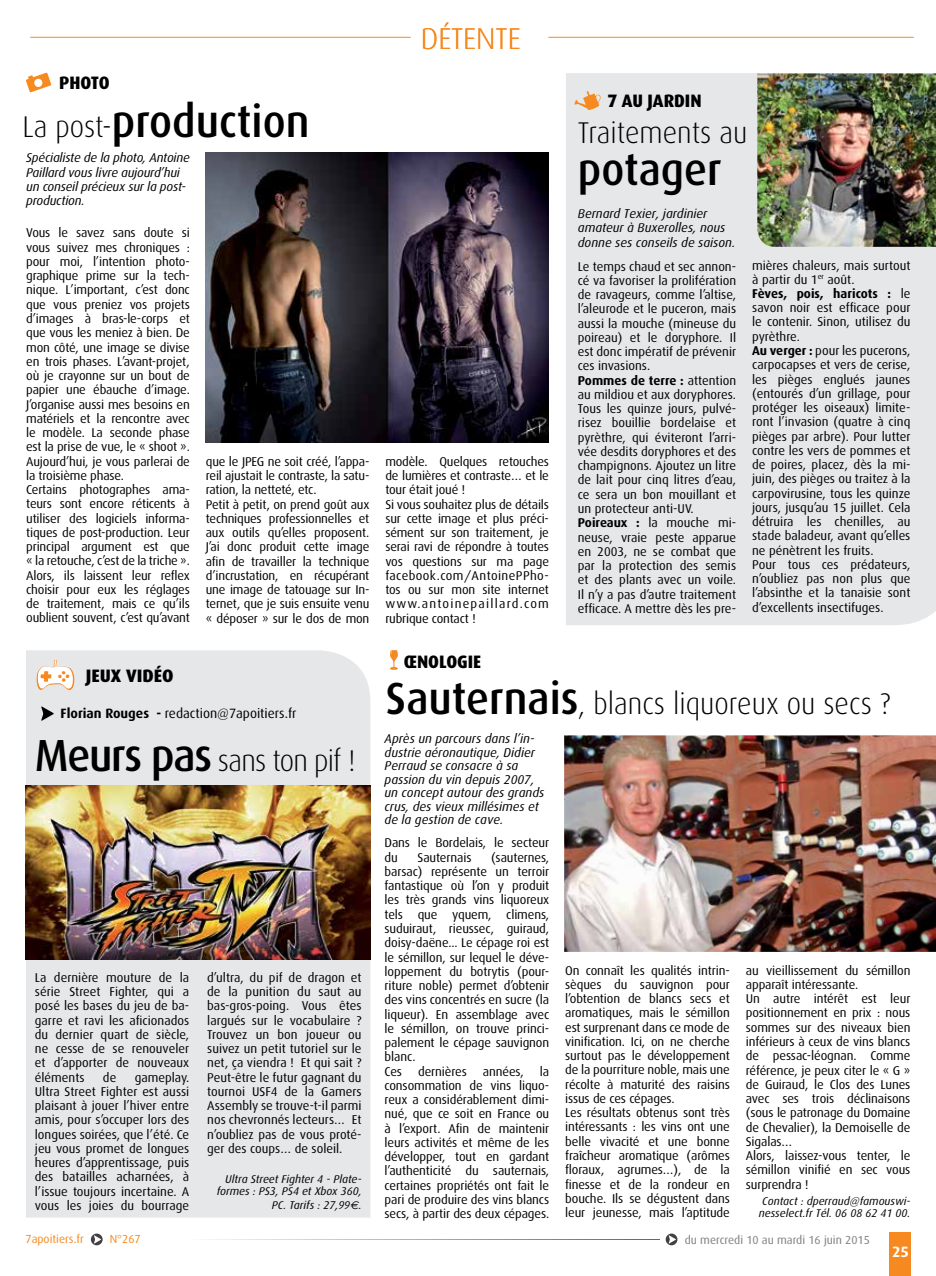
<style>
.page{position:relative;width:936px;height:1276px;background:#fff}
.page>*{position:absolute;margin:0;border:0;box-sizing:border-box;transform-origin:0 0}
.t1{font:500 45px "Dax";color:#000;scale:.95 1}
.t2{font:300 30px "Dax";color:#000;scale:.95 1}
.t3{font:300 30px "Dax";letter-spacing:-.03em;color:#000;scale:.95 1}
.t4{font:300 30px "Dax";color:#f6891f}
.t5{font:800 18px "Dax";letter-spacing:.02em;color:#000;scale:.95 1}
.t6{font:800 18px "Dax";letter-spacing:.02em;color:#000}
.t7{font:700 15px "Dax";color:#fff}
.t8{font:13.5px "Dax";color:#000}
.t9{font:12.75px/14.2px "Dax";letter-spacing:-.01em;color:#000}
.t10{font:italic 12.75px/13.5px "Dax";color:#000}
.t11{font:11.7px "Dax";color:#7c7e81}
.t12{font:11.7px "Dax";color:#f6891f}
.t13{font:italic 11.25px/12px "Dax";color:#000;text-align:center}
.s1{font-weight:300;font-size:30px}
.s2{font-weight:700}
.s3{font-weight:500;font-size:45px}
.s4{font-family:"Euro Sans"}
</style>
<div class="page">
<div style="left:889px;top:1232px;width:22px;height:44px;background:#f6891f"></div>
<hr style="left:30px;top:37px;width:381px;height:1px;background:#f78d1e">
<hr style="left:548px;top:37px;width:365px;height:1px;background:#f78d1e">
<svg style="left:91px;top:1233px;width:12px;height:12px"></svg>
<svg style="left:665px;top:1233px;width:12px;height:12px"></svg>
<svg style="left:208px;top:1239px;width:451px;height:1px"></svg>
<svg style="left:390px;top:650px;width:8px;height:20px"></svg>
<img style="left:564px;top:735px;width:371px;height:217px">
<svg style="left:26px;top:73px;width:25px;height:19px"></svg>
<div style="left:34px;top:79px;width:8px;height:8px;background:#fff;border-radius:50%"></div>
<img style="left:206px;top:152px;width:343px;height:291px">
<div style="left:26px;top:650px;width:344px;height:567px;background:#e6e7e8"></div>
<svg style="left:41px;top:706px;width:13px;height:15px"></svg>
<svg style="left:36px;top:660px;width:39px;height:34px"></svg>
<img style="left:26px;top:785px;width:344px;height:174px">
<div style="left:566px;top:73px;width:369px;height:552px;background:#e6e7e8"></div>
<img style="left:757px;top:73px;width:178px;height:174px">
<svg style="left:574px;top:91px;width:28px;height:19px"></svg>
<h3 class="t5" style="left:59px;top:73px;width:53px">PHOTO</h3>
<h2 class="t4" style="left:421px;top:22px;width:97px">détente</h2>
<h1 class="t1" style="left:22px;top:96px;width:304px"><span class="s1">La post-</span>production</h1>
<h3 class="t5" style="left:607px;top:90px;width:101px">7 AU JARDIN</h3>
<h2 class="t2" style="left:578px;top:116px;width:180px">Traitements au</h2>
<h1 class="t1" style="left:578px;top:144px;width:153px">potager</h1>
<p class="t10" style="left:578px;top:207px;width:159px;line-height:14.2px">Bernard Texier, jardinier amateur à Buxerolles, nous donne ses conseils de saison.</p>
<p class="t9" style="left:578px;top:259px;width:160px">Le temps chaud et sec annon&shy;cé va favoriser la prolifération de ravageurs, comme l’altise, l’aleurode et le puceron, mais aussi la mouche (mineuse du poireau) et le doryphore. Il est donc impératif de prévenir ces invasions.<br><span class="s2">Pommes de terre :</span> attention au mildiou et aux doryphores.<br>Tous les quinze jours, pulvé&shy;risez bouillie bordelaise et pyrèthre, qui éviteront l’arri&shy;vée desdits doryphores et des champignons. Ajoutez un litre de lait pour cinq litres d’eau, ce sera un bon mouillant et un protecteur anti-UV.<br><span class="s2">Poireaux :</span> la mouche mi&shy;neuse, vraie peste apparue en 2003, ne se combat que par la protection des semis et des plants avec un voile.<br>Il n’y a pas d’autre traitement efficace. A mettre dès les pre-</p>
<p class="t9" style="left:752px;top:258px;width:160px">mières chaleurs, mais surtout à partir du 1<sup>er</sup> août.<br><span class="s2">Fèves, pois, haricots :</span> le savon noir est efficace pour le contenir. Sinon, utilisez du pyrèthre.<br><span class="s2">Au verger :</span> pour les pucerons, carpocapses et vers de cerise, les pièges englués jaunes (entourés d’un grillage, pour protéger les oiseaux) limite&shy;ront l’invasion (quatre à cinq pièges par arbre). Pour lutter contre les vers de pommes et de poires, placez, dès la mi&shy;juin, des pièges ou traitez à la carpovirusine, tous les quinze jours, jusqu’au 15 juillet. Cela détruira les chenilles, au stade baladeur, avant qu’elles ne pénètrent les fruits.<br>Pour tous ces prédateurs, n’oubliez pas non plus que l’absinthe et la tanaisie sont d’excellents insectifuges.</p>
<p class="t10" style="left:26px;top:151px;width:165px;line-height:14.2px">Spécialiste de la photo, Antoine<br>Paillard vous livre aujourd’hui un conseil précieux sur la post&shy;production.</p>
<p class="t9" style="left:26px;top:226px;width:165px">Vous le savez sans doute si vous suivez mes chroniques : pour moi, l’intention photo&shy;graphique prime sur la tech&shy;nique. L’important, c’est donc que vous preniez vos projets d’images à bras-le-corps et que vous les meniez à bien. De mon côté, une image se divise en trois phases. L’avant-projet, où je crayonne sur un bout de papier une ébauche d’image.<br>J’organise aussi mes besoins en matériels et la rencontre avec le modèle. La seconde phase est la prise de vue, le « shoot ».<br>Aujourd’hui, je vous parlerai de la troisième phase.<br>Certains photographes ama&shy;teurs sont encore réticents à utiliser des logiciels informa&shy;tiques de post-production. Leur principal argument est que « la retouche, c’est de la triche ».<br>Alors, ils laissent leur reflex choisir pour eux les réglages de traitement, mais ce qu’ils oublient souvent, c’est qu’avant</p>
<p class="t9" style="left:206px;top:454px;width:165px">que le JPEG ne soit créé, l’appa&shy;reil ajustait le contraste, la satu&shy;ration, la netteté, etc.<br>Petit à petit, on prend goût aux techniques professionnelles et aux outils qu’elles proposent.<br>J’ai donc produit cette image afin de travailler la technique d’incrustation, en récupérant une image de tatouage sur In&shy;ternet, que je suis ensuite venu « déposer » sur le dos de mon</p>
<p class="t9" style="left:385px;top:454px;width:165px">modèle. Quelques retouches de lumières et contraste… et le tour était joué !<br>Si vous souhaitez plus de détails sur cette image et plus préci&shy;sément sur son traitement, je serai ravi de répondre à toutes vos questions sur ma page facebook.com/AntoinePPho&shy;tos ou sur mon site internet www.antoinepaillard.com rubrique contact !</p>
<h3 class="t6" style="left:86px;top:665px;width:89px">JEUX VIDÉO</h3>
<p class="t8" style="left:61px;top:706px;width:237px"><span class="s2">Florian Rouges -</span> redaction@7apoitiers.fr</p>
<h2 class="t3" style="left:35px;top:743px;width:339px"><span class="s3">Meurs pas</span> sans ton pif !</h2>
<p class="t9" style="left:35px;top:970px;width:156px;text-align:justify">La dernière mouture de la série Street Fighter, qui a posé les bases du jeu de ba&shy;garre et ravi les aficionados du dernier quart de siècle, ne cesse de se renouveler et d’apporter de nouveaux éléments</p>
<p class="t9" style="left:35px;top:1070px;width:156px;text-align:justify;text-indent:100px">gameplay.<br>Ultra Street Fighter est aussi plaisant à jouer l’hiver entre amis, pour s’occuper lors des longues soirées, que l’été. Ce jeu vous promet de longues heures d’apprentissage, puis des batailles acharnées, à l’issue toujours incertaine. A vous les joies du bourrage</p>
<p class="t9" style="left:103px;top:1070px;width:15px">de</p>
<p class="t9" style="left:207px;top:970px;width:156px;text-align:justify">d’ultra, du pif de dragon et de la punition du saut au bas-gros-poing. Vous êtes largués sur le vocabulaire ?<br>Trouvez un bon joueur ou suivez un petit tutoriel sur le net, ça viendra ! Et qui sait ?<br>Peut-être le futur gagnant du tournoi USF4 de la Gamers Assembly se trouve-t-il parmi nos chevronnés lecteurs…   Et n’oubliez pas de vous proté&shy;ger des coups… de soleil.</p>
<p class="t13" style="left:217px;top:1173px;width:146px;text-align:right">Ultra Street Fighter 4 - Plate&shy;formes : PS3, PS4 et Xbox 360,</p>
<p class="t13" style="left:272px;top:1199px;width:91px">PC. Tarifs : 27,99<span class="s4">e</span>.</p>
<h3 class="t5" style="left:404px;top:651px;width:83px">ŒNOLOGIE</h3>
<h2 class="t2" style="left:386px;top:687px;width:532px"><span class="s3">Sauternais</span>, blancs liquoreux ou secs ?</h2>
<p class="t10" style="left:384px;top:732px;width:161px">Après un parcours dans l’in&shy;dustrie aéronautique, Didier<br>Perraud se consacre à sa passion du vin depuis 2007, un concept autour des grands crus, des vieux millésimes et de la gestion de cave.</p>
<p class="t9" style="left:384px;top:836px;width:166px">Dans le Bordelais, le secteur du</p>
<p class="t9" style="left:384px;top:850px;width:166px;text-indent:106px">(sauternes, barsac) représente un terroir fantastique où l’on y produit les très grands vins liquoreux tels que yquem, climens, suduiraut, rieussec, guiraud, doisy-daëne... Le cépage roi est le sémillon, sur lequel le déve&shy;loppement du botrytis (pour&shy;riture noble) permet d’obtenir des vins concentrés en sucre (la liqueur). En assemblage avec le sémillon, on trouve princi&shy;palement le cépage sauvignon blanc.<br>Ces</p>
<p class="t9" style="left:417px;top:850px;width:56px">Sauternais</p>
<p class="t9" style="left:565px;top:963px;width:166px">On connaît les qualités intrin&shy;sèques du sauvignon pour l’obtention de blancs secs et aromatiques, mais le sémillon est surprenant dans ce mode de vinification. Ici, on ne cherche surtout pas le développement de la pourriture noble, mais une récolte à maturité des raisins issus de ces cépages.<br>Les résultats obtenus sont très intéressants : les vins ont une belle vivacité et une bonne fraîcheur aromatique (arômes floraux, agrumes…), de la finesse et de la rondeur en bouche. Ils se dégustent dans leur jeunesse, mais l’aptitude</p>
<p class="t9" style="left:745px;top:963px;width:166px">au vieillissement du sémillon apparaît intéressante.<br>Un autre intérêt est leur positionnement en prix : nous sommes sur des niveaux bien inférieurs à ceux de vins blancs de pessac-léognan. Comme référence, je peux citer le « G » de Guiraud, le Clos des Lunes avec ses trois déclinaisons (sous le patronage du Domaine de Chevalier), la Demoiselle de<br>Sigalas…<br>Alors, laissez-vous tenter, le sémillon vinifié en sec vous surprendra !</p>
<p class="t9" style="left:384px;top:1064px;width:166px;text-align:justify;text-indent:155px">la consommation de vins liquo&shy;reux a considérablement dimi&shy;nué, que ce soit en France ou à l’export. Afin de maintenir leurs activités et même de les développer, tout en gardant l’authenticité du sauternais, certaines propriétés ont fait le pari de produire des vins blancs secs, à partir des deux cépages.</p>
<p class="t9" style="left:418px;top:1064px;width:50px">dernières</p>
<p class="t9" style="left:483px;top:1064px;width:42px">années,</p>
<p class="t13" style="left:758px;top:1195px;width:153px">Contact : dperraud@famouswi&shy;nesselect.fr Tél. 06 08 62 41 00.</p>
<p class="t12" style="left:26px;top:1233px;width:60px">7apoitiers.fr</p>
<p class="t12" style="left:110px;top:1233px;width:32px">N°267</p>
<p class="t11" style="left:684px;top:1233px;width:186px">du mercredi 10 au mardi 16 juin 2015</p>
<p class="t7" style="left:891px;top:1243px;width:18px">25</p>
</div>
